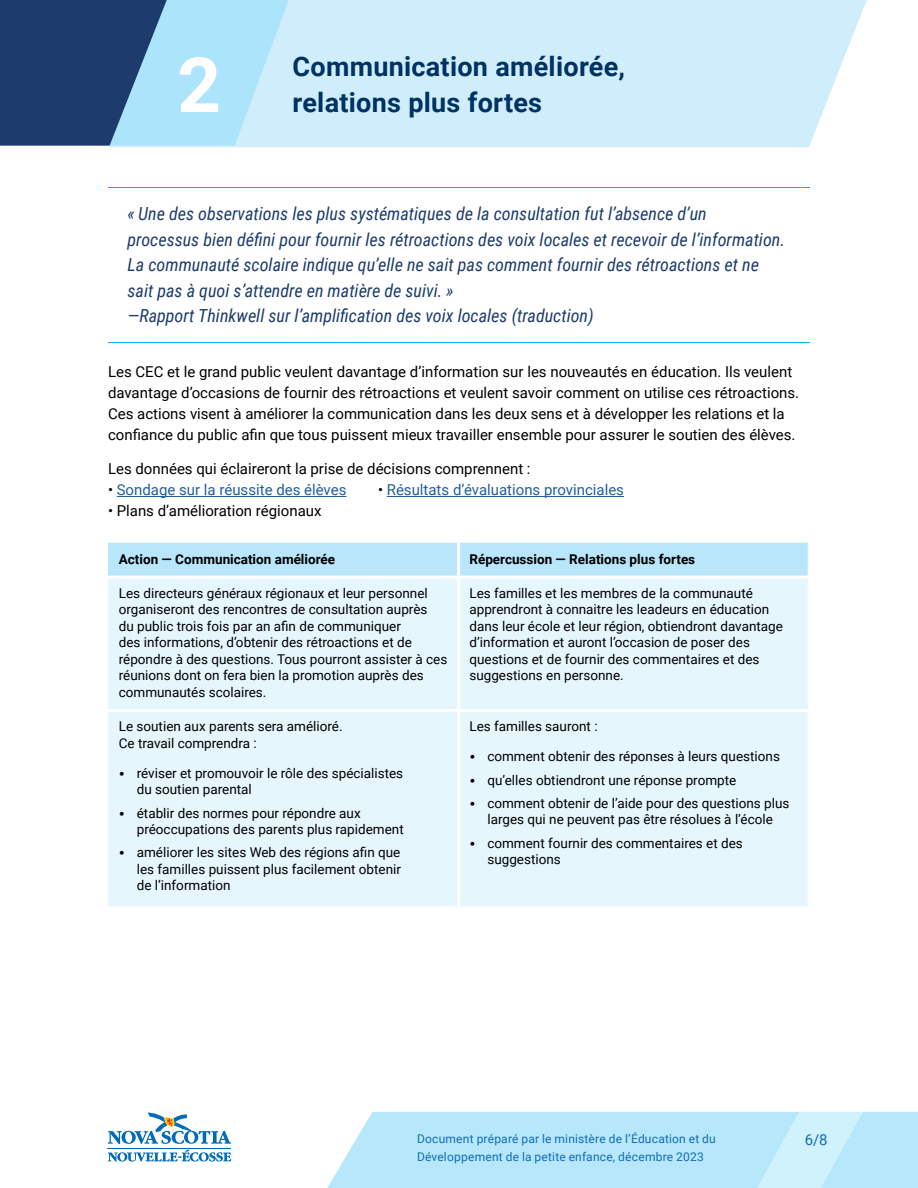
<style>
.page{position:relative;width:918px;height:1188px;background:#fff}
.page>*{position:absolute;margin:0;border:0;box-sizing:border-box;transform-origin:0 0}
.t1{font:700 76.5px "Roboto";color:#fff}
.t2{font:700 27px "Roboto";letter-spacing:.01em;color:#003262}
.t3{font:italic 18px/25.5px "Roboto Condensed";color:#1d3c6d}
.t4{font:15px/21px "Roboto";color:#000}
.t5{font:15px "Roboto";color:#215e9e}
.t6{font:15px "Roboto";color:#136cb4}
.t7{font:13.5px/16.5px "Roboto";color:#000}
.t8{font:700 13.5px "Roboto";color:#000}
.t9{font:12px "Roboto";letter-spacing:.015em;color:#136cb4}
.s1{color:#000}
.s2{font-family:"PT Serif"}
</style>
<div class="page">
<svg style="left:231px;top:1112px;width:687px;height:76px;fill:#b6e7fa"></svg>
<svg style="left:680px;top:1111px;width:199px;height:77px;background:#bfeafa"></svg>
<hr style="left:108px;top:1148px;width:123px;height:1px;background:#006bb7">
<svg style="left:108px;top:1112px;width:123px;height:32px"></svg>
<svg style="left:108px;top:1150px;width:123px;height:12px"></svg>
<hr style="left:108px;top:187px;width:702px;height:1px;background:#00aeef">
<hr style="left:108px;top:342px;width:702px;height:1px;background:#00aeef">
<hr style="left:117px;top:496px;width:229px;height:1px;background:#215e9e">
<hr style="left:387px;top:496px;width:237px;height:1px;background:#215e9e">
<div style="left:108px;top:543px;width:700px;height:33px;background:#b9e6fa"></div>
<div style="left:108px;top:579px;width:700px;height:327px;background:#e6f6fd"></div>
<hr style="left:457px;top:543px;width:3px;height:33px;background:#fff">
<hr style="left:457px;top:579px;width:3px;height:130px;background:#fff">
<hr style="left:108px;top:709px;width:351px;height:3px;background:#fff">
<hr style="left:459px;top:709px;width:352px;height:3px;background:#fff">
<hr style="left:457px;top:712px;width:3px;height:194px;background:#fff">
<div style="left:109px;top:0;width:758px;height:147px;background:#d0edfc"></div>
<svg style="left:0;top:0;width:320px;height:146px;background:#759dbe"></svg>
<h1 class="t1" style="left:177px;top:31px;width:45px">2</h1>
<h2 class="t2" style="left:293px;top:48px;width:334px">Communication améliorée,</h2>
<h2 class="t2" style="left:293px;top:84px;width:251px">relations plus fortes</h2>
<p class="t3" style="left:128px;top:200px;width:659px">« Une des observations les plus systématiques de la consultation fut l’absence d’un<br>processus bien défini pour fournir les rétroactions des voix locales et recevoir de l’information.<br>La communauté scolaire indique qu’elle ne sait pas comment fournir des rétroactions et ne sait pas à quoi s’attendre en matière de suivi. »<br>—Rapport Thinkwell sur l’amplification des voix locales (traduction)</p>
<p class="t4" style="left:108px;top:360px;width:693px">Les CEC et le grand public veulent davantage d’information sur les nouveautés en éducation. Ils veulent davantage d’occasions de fournir des rétroactions et veulent savoir comment on utilise ces rétroactions.<br>Ces actions visent à améliorer la communication dans les deux sens et à développer les relations et la confiance du public afin que tous puissent mieux travailler ensemble pour assurer le soutien des élèves.</p>
<p class="t4" style="left:108px;top:458px;width:424px">Les données qui éclaireront la prise de décisions comprennent :</p>
<p class="t5" style="left:108px;top:480px;width:240px"><span class="s1">•</span> Sondage sur la réussite des élèves</p>
<p class="t5" style="left:378px;top:480px;width:248px"><span class="s1">•</span> Résultats d’évaluations provinciales</p>
<p class="t4" style="left:108px;top:500px;width:215px">• Plans d’amélioration régionaux</p>
<p class="t8" style="left:119px;top:549px;width:218px">Action — Communication améliorée</p>
<p class="t8" style="left:469px;top:549px;width:227px">Répercussion — Relations plus fortes</p>
<p class="t7" style="left:119px;top:584px;width:330px">Les directeurs généraux régionaux et leur personnel organiseront des rencontres de consultation auprès<br>du public trois fois par an afin de communiquer<br>des informations, d’obtenir des rétroactions et de répondre à des questions. Tous pourront assister à ces réunions dont on fera bien la promotion auprès des communautés scolaires.</p>
<p class="t7" style="left:469px;top:584px;width:315px">Les familles et les membres de la communauté apprendront à connaitre les leadeurs en éducation dans leur école et leur région, obtiendront davantage d’information et auront l’occasion de poser des questions et de fournir des commentaires et des suggestions en personne.</p>
<p class="t7" style="left:119px;top:718px;width:225px">Le soutien aux parents sera amélioré.<br>Ce travail comprendra :</p>
<p class="t7" style="left:137px;top:764px;width:268px;text-indent:-18px"><span class="s2">•</span> réviser et promouvoir le rôle des spécialistes du soutien parental</p>
<p class="t7" style="left:137px;top:804px;width:268px;text-indent:-18px"><span class="s2">•</span> établir des normes pour répondre aux préoccupations des parents plus rapidement</p>
<p class="t7" style="left:137px;top:844px;width:266px;text-align:justify;text-indent:-18px"><span class="s2">•</span> améliorer les sites Web des régions afin que les familles puissent plus facilement obtenir de l’information</p>
<p class="t7" style="left:469px;top:718px;width:130px">Les familles sauront :</p>
<p class="t7" style="left:469px;top:748px;width:312px"><span class="s2">•</span> comment obtenir des réponses à leurs questions</p>
<p class="t7" style="left:469px;top:771px;width:268px"><span class="s2">•</span> qu’elles obtiendront une réponse prompte</p>
<p class="t7" style="left:469px;top:794px;width:322px;text-align:center"><span class="s2">•</span> comment obtenir de l’aide pour des questions plus larges qui ne peuvent pas être résolues à l’école</p>
<p class="t7" style="left:487px;top:834px;width:257px;text-indent:-18px"><span class="s2">•</span> comment fournir des commentaires et des suggestions</p>
<p class="t9" style="left:417px;top:1130px;width:300px">Document préparé par le ministère de l’Éducation et du</p>
<p class="t6" style="left:805px;top:1129px;width:24px">6/8</p>
<p class="t9" style="left:417px;top:1148px;width:288px">Développement de la petite enfance, décembre 2023</p>
</div>
